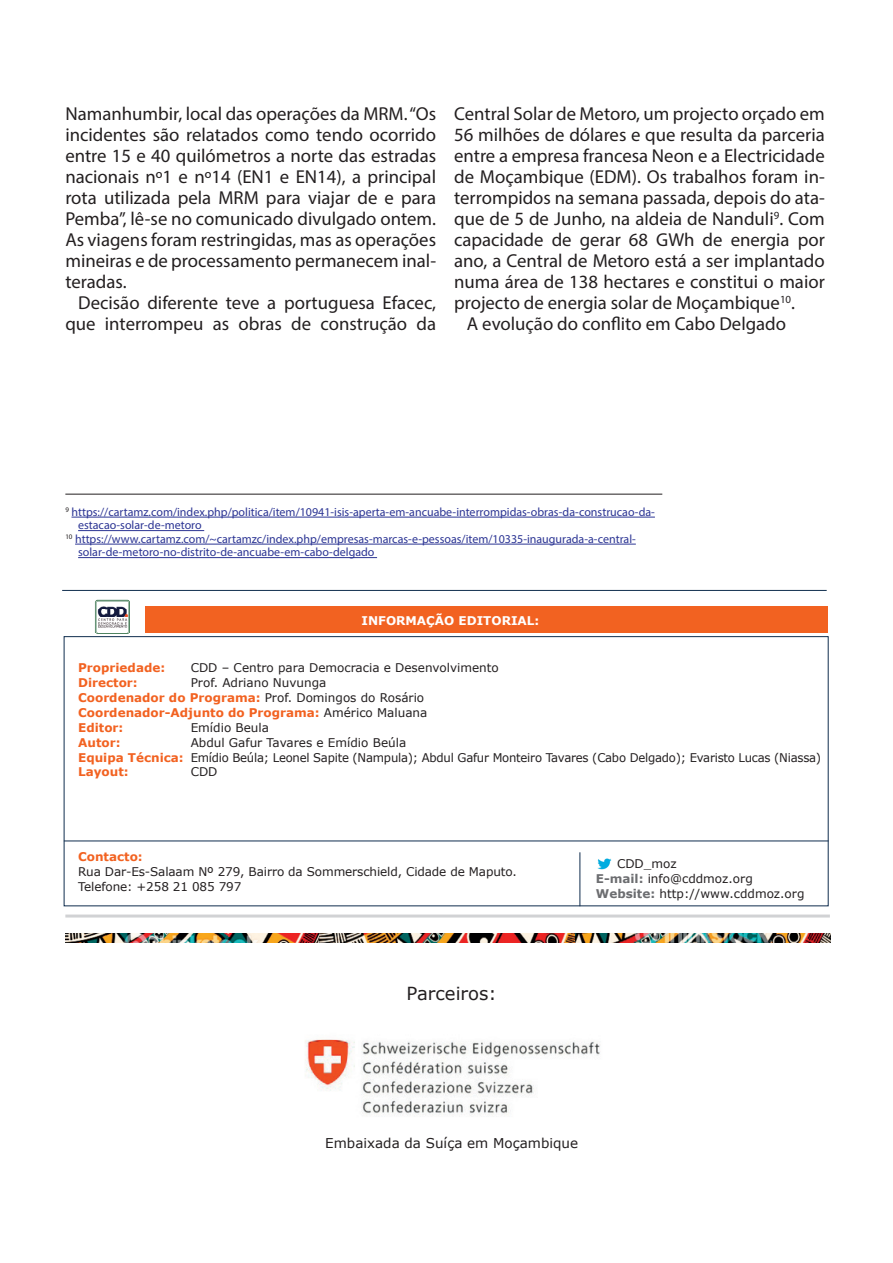
<style>
.page{position:relative;width:893px;height:1263px;background:#fff}
.page>*{position:absolute;margin:0;border:0;box-sizing:border-box;transform-origin:0 0}
.t1{font:18.75px/21px "Myriad Pro";color:#231f20;text-align:justify}
.t2{font:18px "Verdana";color:#231f20}
.t3{font:13.5px "Verdana";color:#231f20}
.t4{font:12px/15px "Verdana";letter-spacing:-.01em;color:#231f20}
.t5{font:12px "Myriad Pro";color:#2c3594}
.t6{font:700 12px/15px "Verdana";color:#f26221}
.t7{font:700 12px "Verdana";color:#fff}
.s1{font-weight:400;color:#231f20}
.s2{font-weight:700;color:#f26221}
.s3{font-weight:700;color:#6c6d70}
</style>
<div class="page">
<div style="left:146px;top:606px;width:682px;height:27px;background:#f26221"></div>
<hr style="left:64px;top:841px;width:764px;height:1px;background:#102d4e">
<hr style="left:580px;top:852px;width:1px;height:54px;background:#102d4e">
<img style="left:597px;top:858px;width:15px;height:12px">
<hr style="left:62px;top:590px;width:765px;height:1px;background:#102d4e">
<img style="left:95px;top:599px;width:35px;height:35px">
<hr style="left:65px;top:914px;width:765px;height:3px;background:#d1d2d4">
<img style="left:305px;top:1039px;width:295px;height:76px">
<img style="left:65px;top:934px;width:255px;height:8px">
<img style="left:320px;top:934px;width:256px;height:8px">
<img style="left:576px;top:934px;width:254px;height:8px">
<hr style="left:71px;top:517px;width:584px;height:1px;background:#2c3594">
<hr style="left:78px;top:530px;width:126px;height:1px;background:#2c3594">
<hr style="left:75px;top:544px;width:561px;height:1px;background:#2c3594">
<hr style="left:78px;top:557px;width:299px;height:1px;background:#2c3594">
<hr style="left:65px;top:494px;width:597px;height:1px;background:#231f20">
<p class="t1" style="left:65px;top:103px;width:372px">Namanhumbir, local das operações da MRM. “Os incidentes são relatados como tendo ocorrido entre 15 e 40 quilómetros a norte das estradas nacionais nº1 e nº14 (EN1 e EN14), a principal rota utilizada pela MRM para viajar de e para Pemba”, lê-se no comunicado divulgado ontem.<br>As viagens foram restringidas, mas as operações mineiras e de processamento permanecem inal&shy;teradas.</p>
<p class="t1" style="left:65px;top:292px;width:372px;text-align:right">Decisão diferente teve a portuguesa Efacec, que interrompeu as obras de construção da</p>
<p class="t1" style="left:454px;top:103px;width:372px">Central Solar de Metoro, um projecto orçado em</p>
<p class="t1" style="left:454px;top:124px;width:372px">56 milhões de dólares e que resulta da parceria</p>
<p class="t1" style="left:454px;top:145px;width:372px">entre a empresa francesa Neon e a Electricidade</p>
<p class="t1" style="left:454px;top:166px;width:372px">de Moçambique (EDM). Os trabalhos foram in-</p>
<p class="t1" style="left:454px;top:187px;width:372px">terrompidos na semana passada, depois do ata-</p>
<p class="t1" style="left:454px;top:208px;width:372px">que de 5 de Junho, na aldeia de Nanduli<sup>9</sup>. Com</p>
<p class="t1" style="left:454px;top:229px;width:372px">capacidade de gerar 68 GWh de energia por</p>
<p class="t1" style="left:454px;top:250px;width:372px">ano, a Central de Metoro está a ser implantado</p>
<p class="t1" style="left:454px;top:271px;width:372px">numa área de 138 hectares e constitui o maior</p>
<p class="t1" style="left:454px;top:292px;width:342px">projecto de energia solar de Moçambique<sup>10</sup>.</p>
<p class="t1" style="left:467px;top:313px;width:321px">A evolução do conflito em Cabo Delgado</p>
<p class="t5" style="left:65px;top:504px;width:591px"><sup>9</sup> https://cartamz.com/index.php/politica/item/10941-isis-aperta-em-ancuabe-interrompidas-obras-da-construcao-da-</p>
<p class="t5" style="left:78px;top:518px;width:125px">estacao-solar-de-metoro</p>
<p class="t5" style="left:65px;top:531px;width:572px"><sup>10</sup> https://www.cartamz.com/~cartamzc/index.php/empresas-marcas-e-pessoas/item/10335-inaugurada-a-central-</p>
<p class="t5" style="left:78px;top:545px;width:298px">solar-de-metoro-no-distrito-de-ancuabe-em-cabo-delgado</p>
<p class="t7" style="left:361px;top:613px;width:179px">INFORMAÇÃO EDITORIAL:</p>
<p class="t6" style="left:78px;top:660px;width:89px">Propriedade:</p>
<p class="t4" style="left:191px;top:660px;width:310px">CDD – Centro para Democracia e Desenvolvimento</p>
<p class="t6" style="left:78px;top:675px;width:61px">Director:</p>
<p class="t6" style="left:78px;top:675px;width:351px;text-indent:112px"><span class="s1">Prof. Adriano Nuvunga<br></span>Coordenador do Programa: <span class="s1">Prof. Domingos do Rosário </span>Coordenador-Adjunto do Programa: <span class="s1">Américo Maluana </span>Editor:</p>
<p class="t4" style="left:191px;top:720px;width:80px">Emídio Beula</p>
<p class="t4" style="left:78px;top:735px;width:744px;text-indent:112px">Abdul Gafur Tavares e Emídio Beúla<br><span class="s2">Equipa Técnica:</span> Emídio Beúla; Leonel Sapite (Nampula); Abdul Gafur Monteiro Tavares (Cabo Delgado); Evaristo Lucas (Niassa)<br><span class="s2">Layout:</span></p>
<p class="t6" style="left:78px;top:735px;width:44px">Autor:</p>
<p class="t4" style="left:191px;top:764px;width:28px">CDD</p>
<p class="t6" style="left:78px;top:850px;width:66px">Contacto:</p>
<p class="t4" style="left:78px;top:865px;width:440px">Rua Dar-Es-Salaam Nº 279, Bairro da Sommerschield, Cidade de Maputo.<br>Telefone: +258 21 085 797</p>
<p class="t4" style="left:596px;top:856px;width:210px;text-indent:21px">CDD_moz<br><span class="s3">E-mail:</span> info@cddmoz.org<br><span class="s3">Website:</span> http://www.cddmoz.org</p>
<p class="t2" style="left:407px;top:982px;width:92px">Parceiros:</p>
<p class="t3" style="left:325px;top:1134px;width:254px">Embaixada da Suíça em Moçambique</p>
</div>
